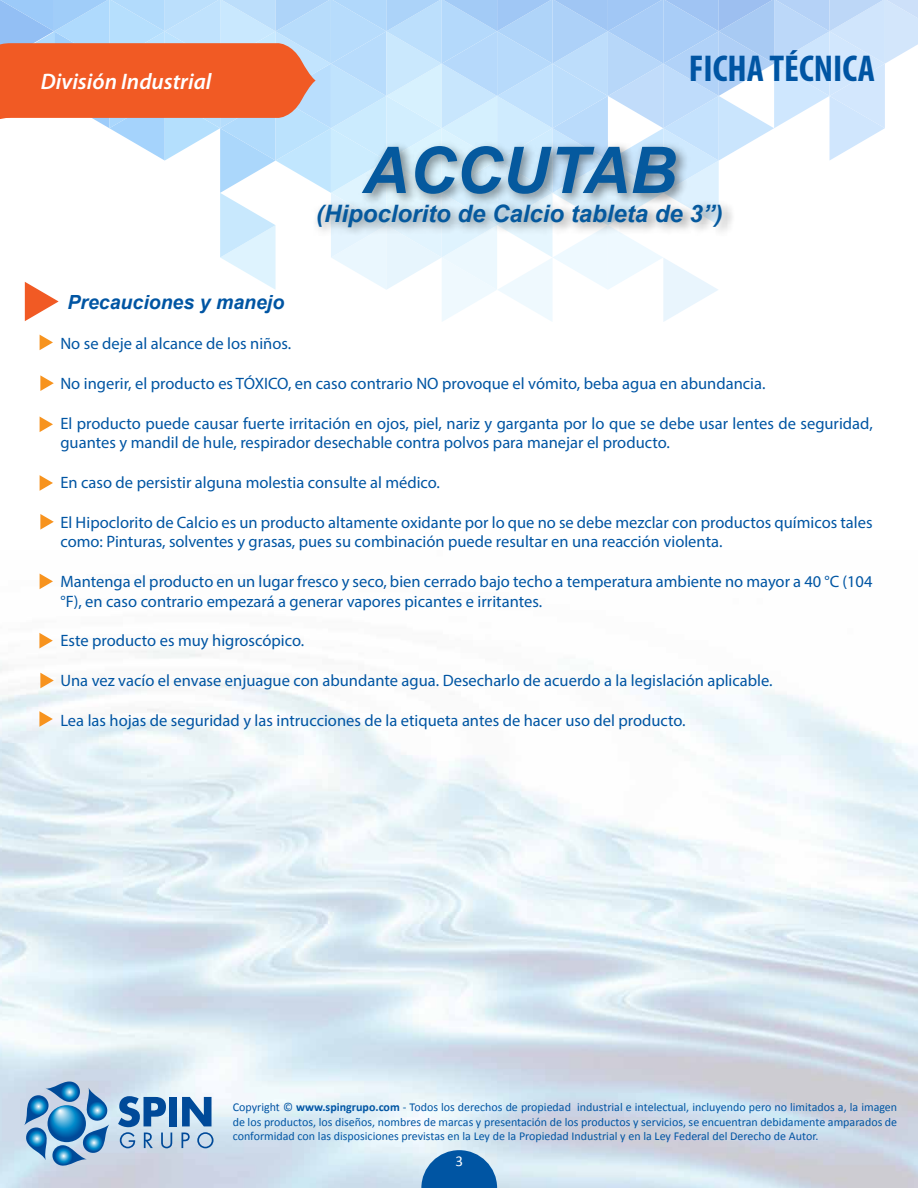
<style>
.page{position:relative;width:918px;height:1188px;background:#fff}
.page>*{position:absolute;margin:0;border:0;box-sizing:border-box;transform-origin:0 0}
.t1{font:italic 700 64.5px "Arial";color:#05599e}
.t2{font:700 condensed 37.5px "Myriad Pro";color:#0055a3}
.t3{font:italic 700 24px "Arial";color:#05599e}
.t4{font:italic 600 22.5px "Myriad Pro";color:#fff}
.t5{font:italic 700 19.5px "Arial";color:#0055a3}
.t6{font:16.5px/19.8px "Myriad Pro";color:#0055a3}
.t7{font:15px "Calibri";color:#fff}
.t8{font:12px/14.4px "Calibri";color:#0055a3;text-align:justify}
.s1{font-weight:700}
</style>
<div class="page">
<img style="left:0;top:573px;width:918px;height:615px">
<svg style="left:421px;top:1150px;width:76px;height:38px;background:#3176b5"></svg>
<div style="left:169px;top:1097px;width:8px;height:29px;background:#004a99"></div>
<svg style="left:182px;top:1097px;width:30px;height:29px"></svg>
<svg style="left:118px;top:1096px;width:54px;height:52px;background:#7ca4cc"></svg>
<svg style="left:182px;top:1133px;width:8px;height:15px"></svg>
<svg style="left:197px;top:1132px;width:17px;height:16px"></svg>
<svg style="left:24px;top:1082px;width:85px;height:84px;background:#70a5ce"></svg>
<svg style="left:0;top:0;width:918px;height:322px"></svg>
<svg style="left:40px;top:335px;width:13px;height:15px"></svg>
<svg style="left:40px;top:375px;width:14px;height:16px"></svg>
<svg style="left:39px;top:711px;width:14px;height:16px"></svg>
<svg style="left:40px;top:417px;width:13px;height:15px"></svg>
<svg style="left:40px;top:475px;width:13px;height:16px"></svg>
<svg style="left:40px;top:514px;width:14px;height:16px"></svg>
<svg style="left:40px;top:574px;width:13px;height:15px"></svg>
<svg style="left:39px;top:633px;width:14px;height:15px"></svg>
<svg style="left:40px;top:673px;width:14px;height:15px"></svg>
<h3 class="t4" style="left:41px;top:67px;width:172px">División Industrial</h3>
<h2 class="t2" style="left:689px;top:45px;width:188px">FICHA TÉCNICA</h2>
<h1 class="t1" style="left:363px;top:129px;width:316px">ACCUTAB</h1>
<h3 class="t3" style="left:316px;top:198px;width:408px">(Hipoclorito de Calcio tableta de 3”)</h3>
<p class="t5" style="left:68px;top:289px;width:218px">Precauciones y manejo</p>
<p class="t6" style="left:60px;top:334px;width:232px">No se deje al alcance de los niños.</p>
<p class="t6" style="left:60px;top:373px;width:707px">No ingerir, el producto es TÓXICO, en caso contrario NO provoque el vómito, beba agua en abundancia.</p>
<p class="t6" style="left:60px;top:413px;width:814px">El producto puede causar fuerte irritación en ojos, piel, nariz y garganta por lo que se debe usar lentes de seguridad, guantes y mandil de hule, respirador desechable contra polvos para manejar el producto.</p>
<p class="t6" style="left:60px;top:472px;width:381px">En caso de persistir alguna molestia consulte al médico.</p>
<p class="t6" style="left:60px;top:512px;width:814px">El Hipoclorito de Calcio es un producto altamente oxidante por lo que no se debe mezclar con productos químicos tales como: Pinturas, solventes y grasas, pues su combinación puede resultar en una reacción violenta.</p>
<p class="t6" style="left:60px;top:571px;width:814px">Mantenga el producto en un lugar fresco y seco, bien cerrado bajo techo a temperatura ambiente no mayor a 40 °C (104 °F), en caso contrario empezará a generar vapores picantes e irritantes.</p>
<p class="t6" style="left:60px;top:631px;width:245px">Este producto es muy higroscópico.</p>
<p class="t6" style="left:60px;top:670px;width:714px">Una vez vacío el envase enjuague con abundante agua. Desecharlo de acuerdo a la legislación aplicable.</p>
<p class="t6" style="left:60px;top:710px;width:627px">Lea las hojas de seguridad y las intrucciones de la etiqueta antes de hacer uso del producto.</p>
<p class="t8" style="left:233px;top:1100px;width:666px">Copyright © <span class="s1">www.spingrupo.com</span> - Todos los derechos de propiedad industrial e intelectual, incluyendo pero no limitados a, la imagen de los productos, los diseños, nombres de marcas y presentación de los productos y servicios, se encuentran debidamente amparados de conformidad con las disposiciones previstas en la Ley de la Propiedad Industrial y en la Ley Federal del Derecho de Autor.</p>
<p class="t7" style="left:455px;top:1152px;width:9px">3</p>
</div>
